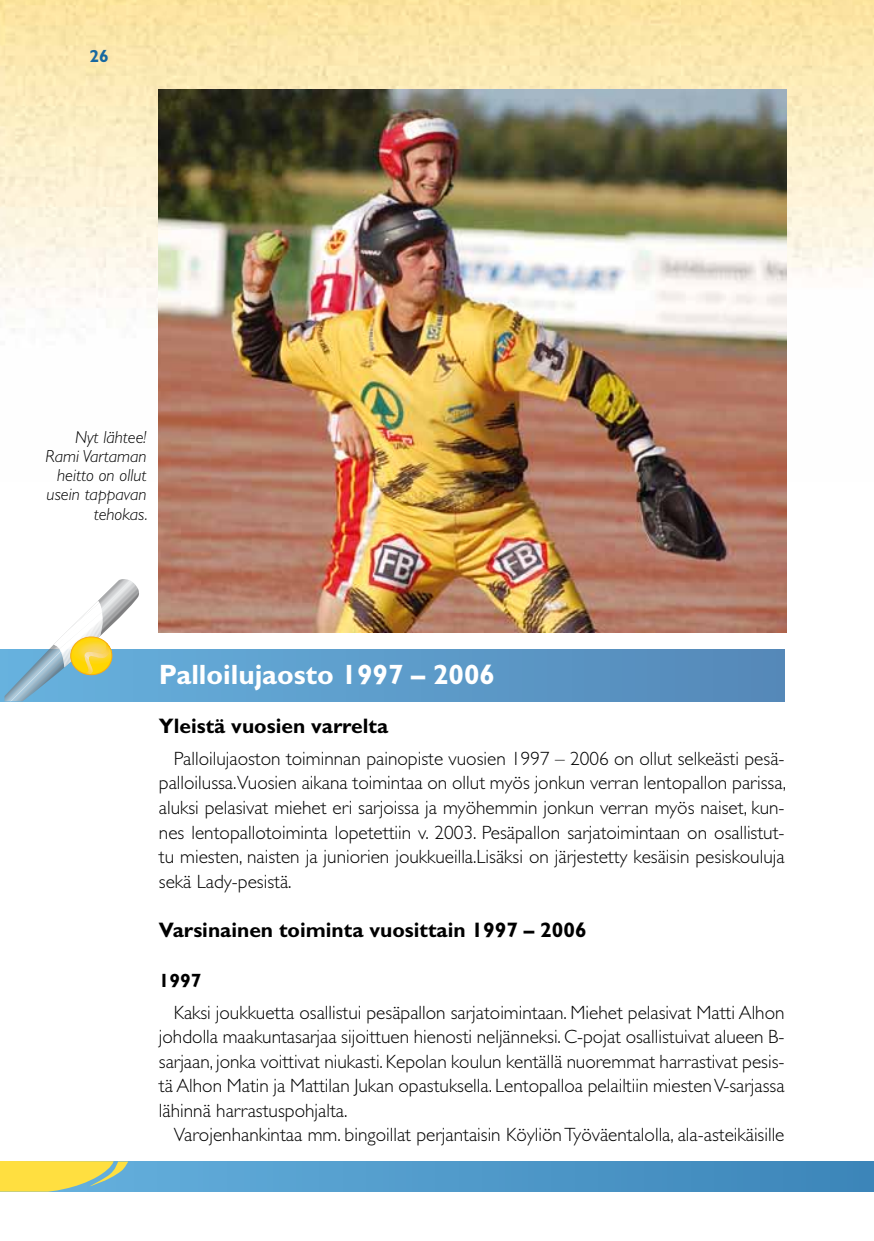
<style>
.page{position:relative;width:874px;height:1241px;background:#fff}
.page>*{position:absolute;margin:0;border:0;box-sizing:border-box;transform-origin:0 0}
.t1{font:700 28px "Gill Sans";color:#fff}
.t2{font:700 21px "Gill Sans";color:#000}
.t3{font:300 19.25px/24.5px "Gill Sans";color:#000;text-align:justify}
.t4{font:700 19.25px "Gill Sans";color:#000}
.t5{font:italic 300 17.5px/19.2px "Gill Sans";color:#000;text-align:right}
.t6{font:700 17.5px "Gill Sans";color:#1768a0}
</style>
<div class="page">
<img style="left:0;top:0;width:873px;height:481px">
<svg style="left:128px;top:1161px;width:745px;height:30px;background:#4e98c8"></svg>
<svg style="left:0;top:1161px;width:128px;height:30px;background:#dbd362"></svg>
<svg style="left:0;top:649px;width:784px;height:52px;background:#5b99c7"></svg>
<img style="left:159px;top:89px;width:627px;height:543px">
<svg style="left:5px;top:579px;width:137px;height:122px"></svg>
<div style="left:70px;top:636px;width:42px;height:39px;border:1px solid #f7ab15;border-radius:50%"></div>
<p class="t6" style="left:90px;top:45px;width:21px">26</p>
<p class="t5" style="left:46px;top:427px;width:104px">Nyt lähtee!<br>Rami Vartaman heitto on ollut usein tappavan tehokas.</p>
<h1 class="t1" style="left:159px;top:657px;width:337px">Palloilujaosto 1997 – 2006</h1>
<p class="t2" style="left:159px;top:713px;width:231px">Yleistä vuosien varrelta</p>
<p class="t3" style="left:159px;top:746px;width:628px;text-indent:15px">Palloilujaoston toiminnan painopiste vuosien 1997 – 2006 on ollut selkeästi pesä&shy;palloilussa.Vuosien aikana toimintaa on ollut myös jonkun verran lentopallon parissa, aluksi pelasivat miehet eri sarjoissa ja myöhemmin jonkun verran myös naiset, kun&shy;nes lentopallotoiminta lopetettiin v. 2003. Pesäpallon sarjatoimintaan on osallistut&shy;tu miesten, naisten ja juniorien joukkueilla.Lisäksi on järjestetty kesäisin pesiskouluja sekä Lady-pesistä.</p>
<p class="t2" style="left:159px;top:917px;width:429px">Varsinainen toiminta vuosittain 1997 – 2006</p>
<p class="t4" style="left:159px;top:968px;width:44px">1997</p>
<p class="t3" style="left:159px;top:999px;width:627px;text-indent:15px">Kaksi joukkuetta osallistui pesäpallon sarjatoimintaan. Miehet pelasivat Matti Alhon johdolla maakuntasarjaa sijoittuen hienosti neljänneksi. C-pojat osallistuivat alueen B&shy;sarjaan, jonka voittivat niukasti. Kepolan koulun kentällä nuoremmat harrastivat pesis&shy;tä Alhon Matin ja Mattilan Jukan opastuksella. Lentopalloa pelailtiin miesten V-sarjassa lähinnä harrastuspohjalta.</p>
<p class="t3" style="left:174px;top:1122px;width:612px">Varojenhankintaa mm. bingoillat perjantaisin Köyliön Työväentalolla, ala-asteikäisille</p>
</div>
